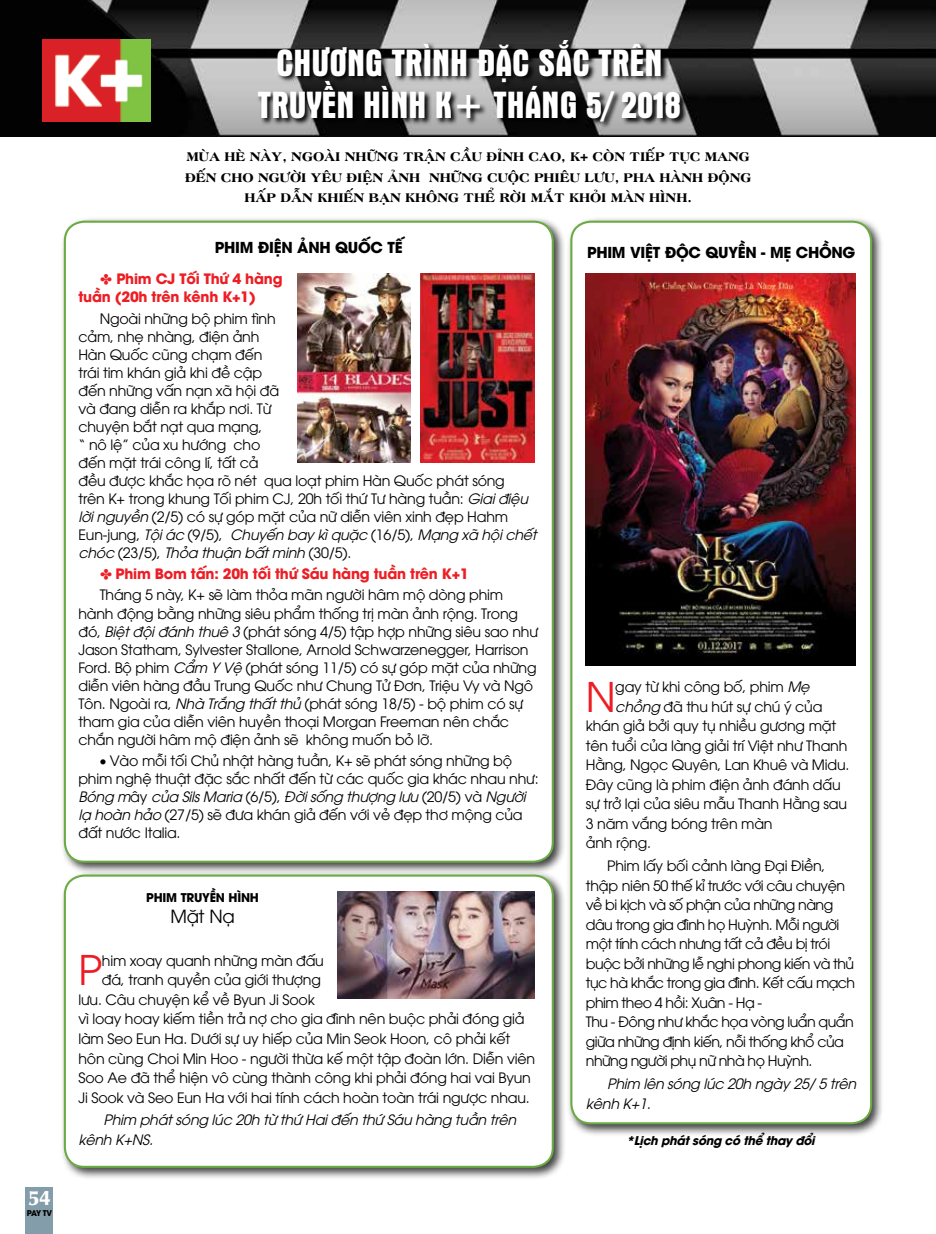
<style>
.page{position:relative;width:936px;height:1234px;background:#fff}
.page>*{position:absolute;margin:0;border:0;box-sizing:border-box;transform-origin:0 0}
.t1{font:40.65px "UTM Avo";color:#ed1d24}
.t2{font:38.55px/42.3px "UTM Aurora";color:#fff}
.t3{font:21px "UVN Nhan Nang";color:#fff}
.t4{font:18px "UTM Avo";color:#000}
.t5{font:700 15px "UTM Avo";letter-spacing:-.02em;color:#000}
.t6{font:14.25px/18px "UTM Avo";letter-spacing:-.015em;color:#000}
.t7{font:14.25px/19.5px "UTM Avo";letter-spacing:-.04em;color:#000}
.t8{font:italic 14.25px/19.5px "UTM Avo";letter-spacing:-.015em;color:#000}
.t9{font:700 14.25px/18px "UTM Avo";letter-spacing:-.015em;color:#ed1d24}
.t10{font:13.5px/20.2px "UTM Americana EB";color:#000;text-align:center}
.t11{font:italic 700 12px "UTM Avo";letter-spacing:-.02em;color:#000}
.t12{font:700 12px "UTM Avo";color:#000}
.t13{font:700 7.95px "UTM Avo";color:#000}
.s1{font-style:italic}
</style>
<div class="page">
<div style="left:25px;top:1186px;width:28px;height:47px;background:#849daa"></div>
<img style="left:0;top:0;width:935px;height:136px">
<svg style="left:256px;top:38px;width:431px;height:91px;background:#4c4c4c"></svg>
<img style="left:42px;top:40px;width:108px;height:81px">
<div style="left:566px;top:217px;width:318px;height:919px;background:#000;opacity:.75"></div>
<div style="left:571px;top:222px;width:300px;height:900px;background:#fff;border-radius:19px"></div>
<div style="left:570px;top:220px;width:302px;height:903px;border:2px solid #6bab43;border-radius:19px"></div>
<img style="left:585px;top:273px;width:270px;height:391px">
<div style="left:60px;top:870px;width:506px;height:309px;background:#000;opacity:.75"></div>
<div style="left:65px;top:875px;width:487px;height:291px;background:#fff;border-radius:19px"></div>
<div style="left:64px;top:874px;width:489px;height:293px;border:2px solid #6bab43;border-radius:19px"></div>
<img style="left:338px;top:891px;width:196px;height:107px">
<div style="left:60px;top:217px;width:506px;height:657px;background:#000;opacity:.75"></div>
<div style="left:65px;top:222px;width:487px;height:639px;background:#fff;border-radius:19px"></div>
<div style="left:64px;top:220px;width:489px;height:642px;border:2px solid #6bab43;border-radius:19px"></div>
<img style="left:420px;top:273px;width:114px;height:189px">
<img style="left:297px;top:273px;width:114px;height:189px">
<h3 class="t3" style="left:28px;top:1181px;width:24px">54</h3>
<p class="t13" style="left:36px;top:1205px;width:7px">Y</p>
<p class="t13" style="left:27px;top:1205px;width:27px">PAY TV</p>
<h2 class="t2" style="left:257px;top:40px;width:403px;text-indent:19px">CHƯƠNG TRÌNH ĐẶC SẮC TRÊN<br>TRUYỀN HÌNH K+ THÁNG</h2>
<h2 class="t2" style="left:586px;top:82px;width:97px">5/ 2018</h2>
<p class="t10" style="left:185px;top:146px;width:568px">MÙA HÈ NÀY, NGOÀI NHỮNG TRẬN CẦU ĐỈNH CAO, K+ CÒN TIẾP TỤC MANG<br>ĐẾN CHO NGƯỜI YÊU ĐIỆN ẢNH NHỮNG CUỘC PHIÊU LƯU, PHA HÀNH ĐỘNG<br>HẤP DẪN KHIẾN BẠN KHÔNG THỂ RỜI MẮT KHỎI MÀN HÌNH.</p>
<p class="t5" style="left:215px;top:235px;width:20px">PHIM</p>
<p class="t5" style="left:258px;top:235px;width:20px">ĐIỆN</p>
<p class="t5" style="left:297px;top:235px;width:12px">ẢNH</p>
<p class="t5" style="left:335px;top:235px;width:25px">QUỐC</p>
<p class="t5" style="left:387px;top:235px;width:18px">TẾ</p>
<p class="t9" style="left:78px;top:268px;width:205px;text-indent:38px">Phim CJ Tối Thứ 4 hàng tuần (20h trên kênh K+1)</p>
<p class="t6" style="left:78px;top:308px;width:460px;text-indent:21px">Ngoài những bộ phim tình<br>cảm, nhẹ nhàng, điện ảnh<br>Hàn Quốc cũng chạm đến<br>trái tim khán giả khi đề cập<br>đến những vấn nạn xã hội đã<br>và đang diễn ra khắp nơi. Từ<br>chuyện bắt nạt qua mạng,<br>“ nô lệ” của xu hướng cho<br>đến mặt trái công lí, tất cả<br>đều được khắc họa rõ nét qua loạt phim Hàn Quốc phát sóng<br>trên K+ trong khung Tối phim CJ, 20h tối thứ Tư hàng tuần: <span class="s1">Giai điệu lời nguyền</span> (2/5) có sự góp mặt của nữ diễn viên xinh đẹp Hahm Eun-jung, <span class="s1">Tội ác</span> (9/5), <span class="s1">Chuyến bay kì quặc</span> (16/5), <span class="s1">Mạng xã hội chết chóc</span> (23/5), <span class="s1">Thỏa thuận bất minh</span> (30/5).</p>
<p class="t9" style="left:115px;top:563px;width:355px">Phim Bom tấn: 20h tối thứ Sáu hàng tuần trên K+1</p>
<p class="t6" style="left:78px;top:584px;width:461px;text-indent:21px">Tháng 5 này, K+ sẽ làm thỏa mãn người hâm mộ dòng phim hành động bằng những siêu phẩm thống trị màn ảnh rộng. Trong đó, <span class="s1">Biệt đội đánh thuê 3</span> (phát sóng 4/5) tập hợp những siêu sao như Jason Statham, Sylvester Stallone, Arnold Schwarzenegger, Harrison Ford. Bộ phim <span class="s1">Cẩm Y Vệ</span> (phát sóng 11/5) có sự góp mặt của những diễn viên hàng đầu Trung Quốc như Chung Tử Đơn, Triệu Vy và Ngô Tôn. Ngoài ra, <span class="s1">Nhà Trắng thất thủ</span> (phát sóng 18/5) - bộ phim có sự tham gia của diễn viên huyền thoại Morgan Freeman nên chắc chắn người hâm mộ điện ảnh sẽ không muốn bỏ lỡ.</p>
<p class="t6" style="left:78px;top:750px;width:461px;text-indent:21px">• Vào mỗi tối Chủ nhật hàng tuần, K+ sẽ phát sóng những bộ phim nghệ thuật đặc sắc nhất đến từ các quốc gia khác nhau như:<br><span class="s1">Bóng m</span>ây <span class="s1">của Sils Maria</span> (6/5), <span class="s1">Đời sống thượng lưu</span> (20/5) và <span class="s1">Người lạ hoàn hảo</span> (27/5) sẽ đưa khán giả đến với vẻ đẹp thơ mộng của đất nước Italia.</p>
<p class="t12" style="left:146px;top:887px;width:16px">PHIM</p>
<p class="t12" style="left:181px;top:887px;width:15px">TRUYỀN</p>
<p class="t12" style="left:228px;top:887px;width:9px">HÌNH</p>
<p class="t4" style="left:170px;top:902px;width:66px">Mặt Nạ</p>
<h1 class="t1" style="left:78px;top:938px;width:26px">P</h1>
<p class="t6" style="left:102px;top:950px;width:223px">him xoay quanh những màn đấu</p>
<p class="t6" style="left:102px;top:969px;width:221px">đá, tranh quyền của giới thượng</p>
<p class="t6" style="left:78px;top:989px;width:238px">lưu. Câu chuyện kể về Byun Ji Sook</p>
<p class="t6" style="left:78px;top:1008px;width:447px">vì loay hoay kiếm tiền trả nợ cho gia đình nên buộc phải đóng giả</p>
<p class="t6" style="left:78px;top:1028px;width:433px">làm Seo Eun Ha. Dưới sự uy hiếp của Min Seok Hoon, cô phải kết</p>
<p class="t6" style="left:78px;top:1047px;width:458px">hôn cùng Choi Min Hoo - người thừa kế một tập đoàn lớn. Diễn viên</p>
<p class="t6" style="left:78px;top:1067px;width:454px">Soo Ae đã thể hiện vô cùng thành công khi phải đóng hai vai Byun</p>
<p class="t6" style="left:78px;top:1086px;width:453px">Ji Sook và Seo Eun Ha với hai tính cách hoàn toàn trái ngược nhau.</p>
<p class="t8" style="left:78px;top:1108px;width:439px;text-indent:25px">Phim phát sóng lúc 20h từ thứ Hai đến thứ Sáu hàng tuần trên kênh K+NS.</p>
<p class="t5" style="left:587px;top:239px;width:20px">PHIM</p>
<p class="t5" style="left:630px;top:239px;width:99px">VIỆT ĐỘC QUYỀN</p>
<p class="t5" style="left:761px;top:239px;width:83px">- MẸ CHỒNG</p>
<h1 class="t1" style="left:586px;top:665px;width:25px">N</h1>
<p class="t6" style="left:615px;top:676px;width:196px">gay từ khi công bố, phim <span class="s1">Mẹ</span></p>
<p class="t6" style="left:615px;top:695px;width:209px"><span class="s1">chồng</span> đã thu hút sự chú ý của</p>
<p class="t6" style="left:586px;top:715px;width:252px">khán giả bởi quy tụ nhiều gương mặt</p>
<p class="t6" style="left:586px;top:734px;width:263px">tên tuổi của làng giải trí Việt như Thanh</p>
<p class="t6" style="left:586px;top:754px;width:265px">Hằng, Ngọc Quyên, Lan Khuê và Midu.</p>
<p class="t6" style="left:586px;top:773px;width:256px">Đây cũng là phim điện ảnh đánh dấu</p>
<p class="t6" style="left:586px;top:793px;width:262px">sự trở lại của siêu mẫu Thanh Hằng sau</p>
<p class="t6" style="left:586px;top:812px;width:188px">3 năm vắng bóng trên màn</p>
<p class="t6" style="left:586px;top:832px;width:67px">ảnh rộng.</p>
<p class="t7" style="left:586px;top:854px;width:271px;text-indent:21px">Phim lấy bối cảnh làng Đại Điền, thập niên 50 thế kỉ trước với câu chuyện về bi kịch và số phận của những nàng dâu trong gia đình họ Huỳnh. Mỗi người một tính cách nhưng tất cả đều bị trói buộc bởi những lễ nghi phong kiến và thủ tục hà khắc trong gia đình. Kết cấu mạch phim theo 4 hồi: Xuân - Hạ -<br>Thu - Đông như khắc họa vòng luẩn quẩn giữa những định kiến, nỗi thống khổ của những người phụ nữ nhà họ Huỳnh.</p>
<p class="t8" style="left:586px;top:1072px;width:272px;text-indent:21px">Phim lên sóng lúc 20h ngày 25/ 5 trên kênh K+1.</p>
<p class="t11" style="left:626px;top:1130px;width:190px">*Lịch phát sóng có thể thay đổi</p>
</div>
